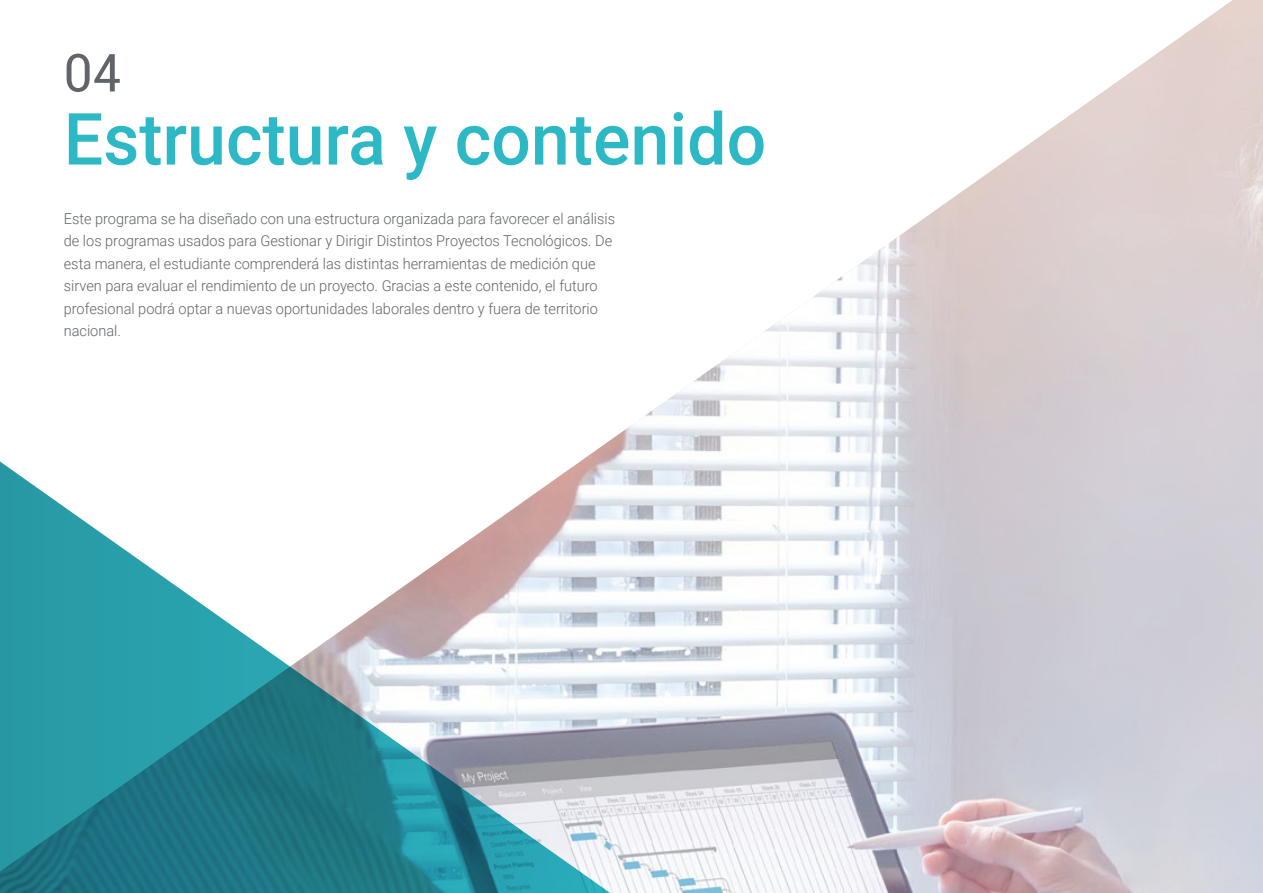
<style>
.page{position:relative;width:1263px;height:893px;background:#fff}
.page>*{position:absolute;margin:0;border:0;box-sizing:border-box;transform-origin:0 0}
.t1{font:500 72px "Roboto";color:#2db8c5}
.t2{font:52.5px "Roboto";color:#61646a}
.t3{font:300 15px/22.5px "Roboto";color:#61646a}
</style>
<div class="page">
<img style="left:602px;top:0;width:661px;height:893px">
<svg style="left:0;top:446px;width:640px;height:447px"></svg>
<h2 class="t2" style="left:64px;top:36px;width:59px">04</h2>
<h1 class="t1" style="left:64px;top:89px;width:704px">Estructura y contenido</h1>
<p class="t3" style="left:64px;top:207px;width:553px">Este programa se ha diseñado con una estructura organizada para favorecer el análisis de los programas usados para Gestionar y Dirigir Distintos Proyectos Tecnológicos. De esta manera, el estudiante comprenderá las distintas herramientas de medición que sirven para evaluar el rendimiento de un proyecto. Gracias a este contenido, el futuro profesional podrá optar a nuevas oportunidades laborales dentro y fuera de territorio nacional.</p>
</div>
